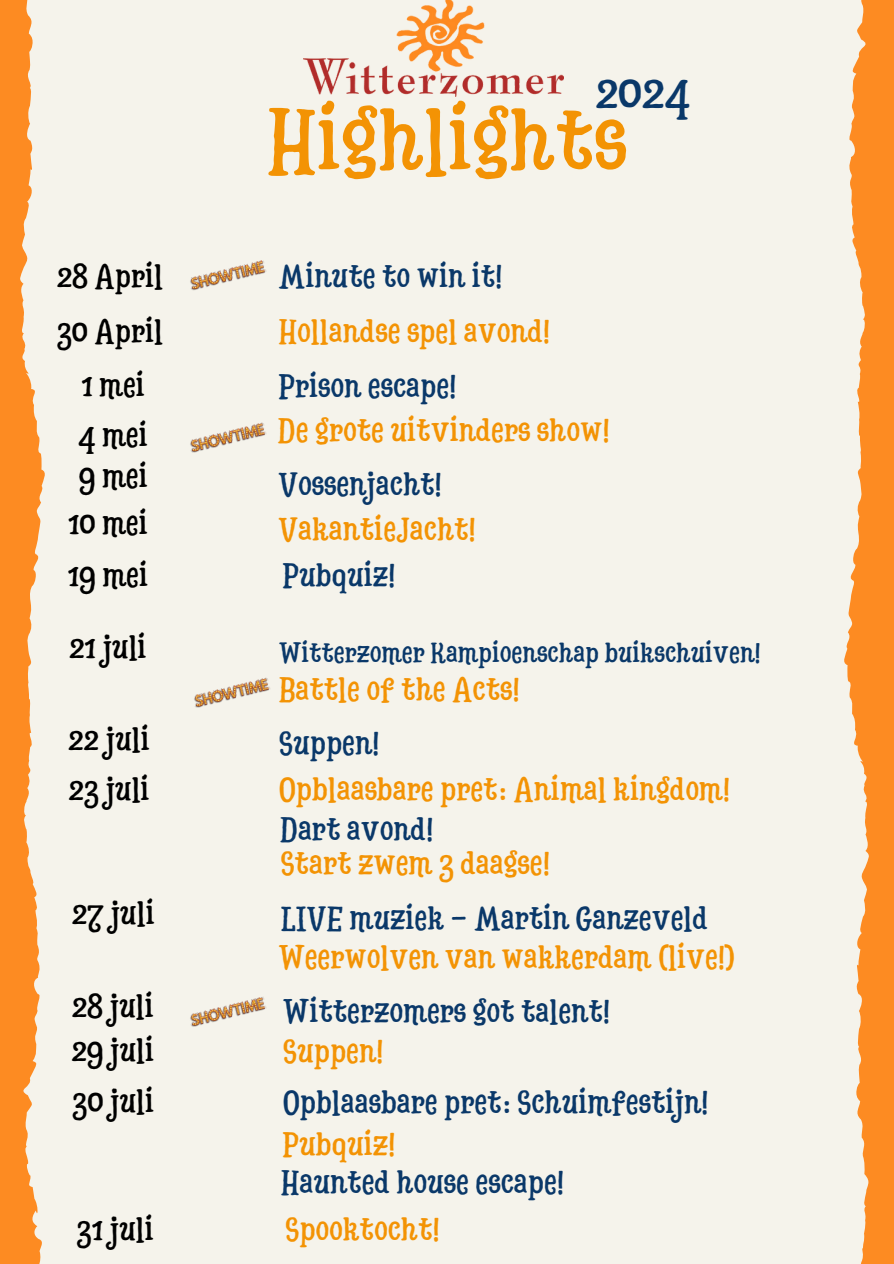
<style>
.page{position:relative;width:894px;height:1264px;background:#fff}
.page>*{position:absolute;margin:0;border:0;box-sizing:border-box;transform-origin:0 0}
.t1{font:87px "Hatter Display Pro";color:#f39304}
.t2{font:48px "Hatter Display Pro";color:#0a3869}
.t3{font:32.4px "Hatter Display Pro";color:#f39304}
.t4{font:32.4px "Hatter Display Pro";color:#0a3869}
.t5{font:32.4px "Hatter Display Pro";color:#000}
.t6{font:27.75px "Hatter Display Pro";color:#0a3869}
</style>
<div class="page">
<div style="left:0;top:0;width:893px;height:1263px;background:#f5f3eb"></div>
<img style="left:303px;top:0;width:260px;height:97px">
<svg style="left:844px;top:0;width:49px;height:1263px;fill:#fd8b22"></svg>
<svg style="left:0;top:0;width:45px;height:1263px;fill:#fd8b22"></svg>
<img style="left:190px;top:260px;width:77px;height:31px">
<img style="left:190px;top:422px;width:77px;height:31px">
<img style="left:194px;top:677px;width:76px;height:31px">
<img style="left:190px;top:997px;width:77px;height:30px">
<h3 class="t5" style="left:57px;top:262px;width:108px">28 April</h3>
<h3 class="t2" style="left:595px;top:72px;width:96px">2024</h3>
<h3 class="t1" style="left:266px;top:104px;width:361px">Highlights</h3>
<h3 class="t4" style="left:278px;top:262px;width:226px">Minute to win it!</h3>
<h3 class="t5" style="left:57px;top:317px;width:108px">30 April</h3>
<h3 class="t3" style="left:278px;top:317px;width:273px">Hollandse spel avond!</h3>
<h3 class="t5" style="left:81px;top:371px;width:65px">1 mei</h3>
<h3 class="t5" style="left:78px;top:421px;width:71px">4 mei</h3>
<h3 class="t4" style="left:278px;top:372px;width:180px">Prison escape!</h3>
<h3 class="t3" style="left:278px;top:416px;width:333px">De grote uitvinders show!</h3>
<h3 class="t5" style="left:79px;top:463px;width:70px">9 mei</h3>
<h3 class="t4" style="left:278px;top:471px;width:165px">Vossenjacht!</h3>
<h3 class="t5" style="left:68px;top:509px;width:81px">10 mei</h3>
<h3 class="t3" style="left:278px;top:516px;width:199px">VakantieJacht!</h3>
<h3 class="t5" style="left:68px;top:561px;width:82px">19 mei</h3>
<h3 class="t4" style="left:282px;top:561px;width:115px">Pubquiz!</h3>
<h1 class="t5" style="left:69px;top:633px;width:79px">21 juli</h1>
<p class="t6" style="left:279px;top:641px;width:483px">Witterzomer Kampioenschap buikschuiven!</p>
<p class="t3" style="left:279px;top:675px;width:243px">Battle of the Acts!</p>
<h3 class="t5" style="left:68px;top:725px;width:83px">22 juli</h3>
<h3 class="t4" style="left:279px;top:729px;width:102px">Suppen!</h3>
<h3 class="t5" style="left:68px;top:776px;width:83px">23 juli</h3>
<h3 class="t3" style="left:279px;top:776px;width:452px">Opblaasbare pret: Animal kingdom!</h3>
<h3 class="t4" style="left:280px;top:815px;width:154px">Dart avond!</h3>
<h3 class="t3" style="left:280px;top:850px;width:271px">Start zwem 3 daagse!</h3>
<p class="t5" style="left:72px;top:900px;width:84px">27 juli</p>
<p class="t4" style="left:280px;top:904px;width:428px">LIVE muziek - Martin Ganzeveld</p>
<p class="t3" style="left:278px;top:943px;width:458px">Weerwolven van wakkerdam (live!)</p>
<h3 class="t5" style="left:72px;top:992px;width:83px">28 juli</h3>
<h3 class="t4" style="left:283px;top:998px;width:328px">Witterzomers got talent!</h3>
<h3 class="t5" style="left:71px;top:1036px;width:84px">29 juli</h3>
<h3 class="t3" style="left:283px;top:1037px;width:102px">Suppen!</h3>
<h3 class="t5" style="left:72px;top:1087px;width:83px">30 juli</h3>
<h3 class="t4" style="left:283px;top:1088px;width:427px">Opblaasbare pret: Schuimfestijn!</h3>
<h3 class="t3" style="left:282px;top:1130px;width:115px">Pubquiz!</h3>
<h3 class="t4" style="left:280px;top:1169px;width:285px">Haunted house escape!</h3>
<h3 class="t5" style="left:77px;top:1215px;width:79px">31 juli</h3>
<h3 class="t3" style="left:285px;top:1215px;width:156px">Spooktocht!</h3>
</div>
